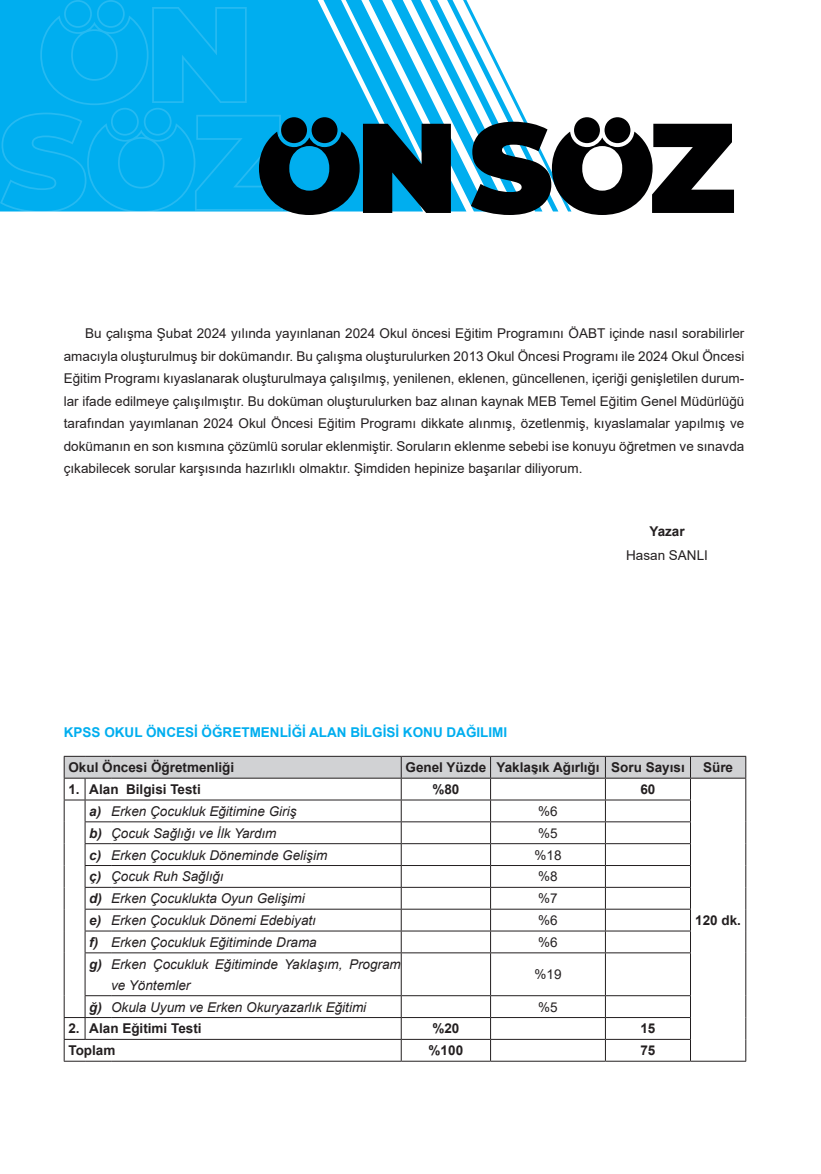
<style>
.page{position:relative;width:821px;height:1174px;background:#fff}
.page>*{position:absolute;margin:0;border:0;box-sizing:border-box;transform-origin:0 0}
.t1{font:13.5px/22.5px "Arial";color:#231f20;text-align:justify}
.t2{font:italic 13.5px/21px "Arial";color:#231f20}
.t3{font:700 13.5px "Arial";color:#231f20}
.t4{font:700 13.5px "Arial";color:#00aeef}
.t5{font:italic 700 13.5px "Arial";color:#231f20}
</style>
<div class="page">
<hr style="left:64px;top:952px;width:1px;height:43px;background:#231f20">
<svg style="left:64px;top:756px;width:682px;height:197px"></svg>
<hr style="left:85px;top:953px;width:1px;height:42px;background:#231f20">
<hr style="left:111px;top:952px;width:290px;height:1px;background:#231f20">
<hr style="left:401px;top:952px;width:89px;height:1px;background:#231f20">
<hr style="left:401px;top:953px;width:1px;height:42px;background:#231f20">
<hr style="left:490px;top:952px;width:115px;height:1px;background:#231f20">
<hr style="left:490px;top:953px;width:1px;height:42px;background:#231f20">
<hr style="left:605px;top:952px;width:86px;height:1px;background:#231f20">
<hr style="left:605px;top:953px;width:1px;height:42px;background:#231f20">
<hr style="left:690px;top:953px;width:1px;height:42px;background:#231f20">
<hr style="left:745px;top:952px;width:1px;height:43px;background:#231f20">
<hr style="left:111px;top:995px;width:290px;height:1px;background:#231f20">
<hr style="left:401px;top:995px;width:89px;height:1px;background:#231f20">
<hr style="left:490px;top:995px;width:115px;height:1px;background:#231f20">
<hr style="left:605px;top:995px;width:86px;height:1px;background:#231f20">
<hr style="left:111px;top:1017px;width:290px;height:1px;background:#231f20">
<hr style="left:401px;top:1017px;width:89px;height:1px;background:#231f20">
<hr style="left:490px;top:1017px;width:115px;height:1px;background:#231f20">
<hr style="left:605px;top:1017px;width:86px;height:1px;background:#231f20">
<hr style="left:111px;top:1039px;width:290px;height:1px;background:#231f20">
<hr style="left:401px;top:1039px;width:89px;height:1px;background:#231f20">
<svg style="left:401px;top:996px;width:1px;height:64px"></svg>
<hr style="left:490px;top:1039px;width:115px;height:1px;background:#231f20">
<svg style="left:490px;top:996px;width:1px;height:64px"></svg>
<hr style="left:605px;top:1039px;width:86px;height:1px;background:#231f20">
<svg style="left:605px;top:996px;width:1px;height:64px"></svg>
<svg style="left:690px;top:996px;width:1px;height:64px"></svg>
<svg style="left:745px;top:995px;width:1px;height:65px"></svg>
<svg style="left:64px;top:995px;width:47px;height:66px"></svg>
<hr style="left:111px;top:1060px;width:290px;height:1px;background:#231f20">
<hr style="left:401px;top:1060px;width:89px;height:1px;background:#231f20">
<hr style="left:490px;top:1060px;width:115px;height:1px;background:#231f20">
<hr style="left:605px;top:1060px;width:85px;height:1px;background:#231f20">
<hr style="left:690px;top:1060px;width:56px;height:1px;background:#231f20">
<svg style="left:0;top:0;width:259px;height:212px;background:#03afef"></svg>
<svg style="left:259px;top:0;width:475px;height:215px"></svg>
<p class="t1" style="left:64px;top:322px;width:682px;text-indent:21px">Bu çalışma Şubat 2024 yılında yayınlanan 2024 Okul öncesi Eğitim Programını ÖABT içinde nasıl sorabilirler amacıyla oluşturulmuş bir dokümandır. Bu çalışma oluşturulurken 2013 Okul Öncesi Programı ile 2024 Okul Öncesi Eğitim Programı kıyaslanarak oluşturulmaya çalışılmış, yenilenen, eklenen, güncellenen, içeriği genişletilen durum&shy;lar ifade edilmeye çalışılmıştır. Bu doküman oluşturulurken baz alınan kaynak MEB Temel Eğitim Genel Müdürlüğü tarafından yayımlanan 2024 Okul Öncesi Eğitim Programı dikkate alınmış, özetlenmiş, kıyaslamalar yapılmış ve dokümanın en son kısmına çözümlü sorular eklenmiştir. Soruların eklenme sebebi ise konuyu öğretmen ve sınavda çıkabilecek sorular karşısında hazırlıklı olmaktır. Şimdiden hepinize başarılar diliyorum.</p>
<p class="t3" style="left:649px;top:521px;width:37px">Yazar</p>
<p class="t1" style="left:626px;top:544px;width:83px">Hasan SANLI</p>
<p class="t4" style="left:64px;top:723px;width:445px">KPSS OKUL ÖNCESİ ÖĞRETMENLİĞİ ALAN BİLGİSİ KONU DAĞILIMI</p>
<p class="t3" style="left:68px;top:758px;width:167px">Okul Öncesi Öğretmenliği</p>
<p class="t3" style="left:405px;top:758px;width:82px">Genel Yüzde</p>
<p class="t3" style="left:496px;top:758px;width:105px">Yaklaşık Ağırlığı</p>
<p class="t3" style="left:611px;top:758px;width:75px">Soru Sayısı</p>
<p class="t3" style="left:703px;top:758px;width:32px">Süre</p>
<p class="t3" style="left:68px;top:779px;width:13px">1.</p>
<p class="t3" style="left:89px;top:779px;width:113px">Alan Bilgisi Testi</p>
<p class="t3" style="left:432px;top:779px;width:29px">%80</p>
<p class="t3" style="left:640px;top:779px;width:17px">60</p>
<p class="t5" style="left:89px;top:802px;width:14px">a)</p>
<p class="t2" style="left:111px;top:800px;width:187px">Erken Çocukluk Eğitimine Giriş</p>
<p class="t1" style="left:538px;top:799px;width:21px">%6</p>
<p class="t5" style="left:89px;top:824px;width:14px">b)</p>
<p class="t2" style="left:111px;top:822px;width:167px">Çocuk Sağlığı ve İlk Yardım</p>
<p class="t1" style="left:538px;top:821px;width:21px">%5</p>
<p class="t5" style="left:89px;top:845px;width:14px">c)</p>
<p class="t2" style="left:111px;top:844px;width:218px">Erken Çocukluk Döneminde Gelişim</p>
<p class="t1" style="left:534px;top:843px;width:29px">%18</p>
<p class="t5" style="left:89px;top:867px;width:14px">ç)</p>
<p class="t2" style="left:111px;top:866px;width:114px">Çocuk Ruh Sağlığı</p>
<p class="t1" style="left:538px;top:865px;width:21px">%8</p>
<p class="t5" style="left:89px;top:889px;width:14px">d)</p>
<p class="t2" style="left:111px;top:888px;width:195px">Erken Çocuklukta Oyun Gelişimi</p>
<p class="t1" style="left:538px;top:887px;width:21px">%7</p>
<p class="t5" style="left:89px;top:911px;width:14px">e)</p>
<p class="t2" style="left:111px;top:910px;width:206px">Erken Çocukluk Dönemi Edebiyatı</p>
<p class="t1" style="left:538px;top:909px;width:21px">%6</p>
<p class="t5" style="left:89px;top:933px;width:10px">f)</p>
<p class="t2" style="left:111px;top:931px;width:207px">Erken Çocukluk Eğitiminde Drama</p>
<p class="t1" style="left:538px;top:930px;width:21px">%6</p>
<p class="t5" style="left:89px;top:955px;width:14px">g)</p>
<p class="t2" style="left:111px;top:953px;width:291px">Erken Çocukluk Eğitiminde Yaklaşım, Program ve Yöntemler</p>
<p class="t1" style="left:534px;top:963px;width:29px">%19</p>
<p class="t5" style="left:89px;top:997px;width:14px">ğ)</p>
<p class="t2" style="left:111px;top:996px;width:257px">Okula Uyum ve Erken Okuryazarlık Eğitimi</p>
<p class="t1" style="left:538px;top:995px;width:21px">%5</p>
<p class="t3" style="left:68px;top:1019px;width:13px">2.</p>
<p class="t3" style="left:89px;top:1019px;width:114px">Alan Eğitimi Testi</p>
<p class="t3" style="left:432px;top:1019px;width:29px">%20</p>
<p class="t3" style="left:640px;top:1019px;width:17px">15</p>
<p class="t3" style="left:68px;top:1041px;width:49px">Toplam</p>
<p class="t3" style="left:428px;top:1041px;width:36px">%100</p>
<p class="t3" style="left:640px;top:1041px;width:17px">75</p>
<p class="t3" style="left:695px;top:910px;width:47px">120 dk.</p>
</div>
